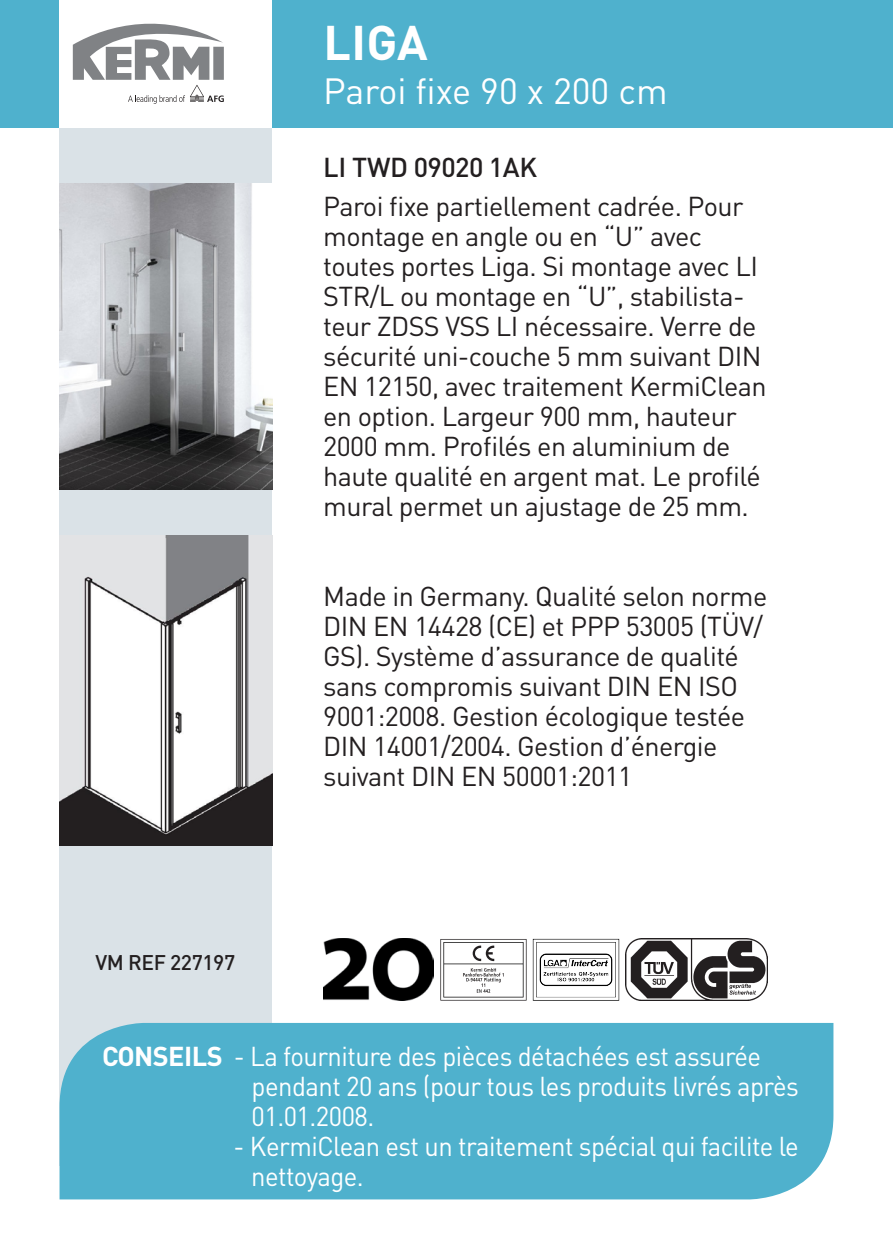
<style>
.page{position:relative;width:893px;height:1259px;background:#fff}
.page>*{position:absolute;margin:0;border:0;box-sizing:border-box;transform-origin:0 0}
.NAAM{font:700 48px "DINOT";color:#fff}
.SYSTEEM{font:36px "DINOT";color:#fff}
.BODY{font:27px/30px "DINOT";letter-spacing:-.02em;color:#231f20}
.TIP{font:27px/30px "DINOT";letter-spacing:-.02em;color:#fff;scale:.95 1}
.TUSSENTITEL{font:500 27px "DINOT";letter-spacing:-.015em;color:#231f20}
.REF{font:500 21px "DINOT";letter-spacing:-.02em;color:#231f20}
.s1{font-weight:700}
</style>
<div class="page">
<div style="left:0;top:0;width:893px;height:128px;background:#4fb1cd"></div>
<div style="left:60px;top:0;width:212px;height:128px;background:#fff"></div>
<div style="left:60px;top:128px;width:212px;height:1037px;background:#dae2e7"></div>
<div style="left:60px;top:1023px;width:773px;height:176px;background:#4fb1cd"></div>
<svg style="left:73px;top:24px;width:151px;height:80px"></svg>
<div style="left:213px;top:47px;width:11px;height:33px;background:#808285"></div>
<svg style="left:440px;top:939px;width:87px;height:61px"></svg>
<svg style="left:533px;top:939px;width:86px;height:61px"></svg>
<img style="left:324px;top:939px;width:110px;height:61px">
<img style="left:625px;top:939px;width:143px;height:61px">
<img style="left:60px;top:184px;width:212px;height:305px">
<img style="left:60px;top:536px;width:212px;height:309px">
<p class="NAAM" style="left:323px;top:10px;width:106px">LIGA</p>
<p class="SYSTEEM" style="left:323px;top:66px;width:346px">Paroi fixe 90 x 200 cm</p>
<p class="TUSSENTITEL" style="left:323px;top:149px;width:215px">LI TWD 09020 1AK</p>
<p class="BODY" style="left:323px;top:190px;width:445px">Paroi fixe partiellement cadrée. Pour montage en angle ou en “U” avec toutes portes Liga. Si montage avec LI STR/L ou montage en “U”, stabilista&shy;teur ZDSS VSS LI nécessaire. Verre de sécurité uni-couche 5 mm suivant DIN EN 12150, avec traitement KermiClean en option. Largeur 900 mm, hauteur 2000 mm. Profilés en aluminium de haute qualité en argent mat. Le profilé mural permet un ajustage de 25 mm.</p>
<p class="REF" style="left:95px;top:948px;width:141px">VM REF 227197</p>
<p class="BODY" style="left:323px;top:580px;width:446px">Made in Germany. Qualité selon norme DIN EN 14428 (CE) et PPP 53005 (TÜV/ GS). Système d’assurance de qualité sans compromis suivant DIN EN ISO 9001:2008. Gestion écologique testée DIN 14001/2004. Gestion d’énergie suivant DIN EN 50001:2011</p>
<p class="TIP" style="left:252px;top:1039px;width:577px;text-indent:-150px"><span class="s1">CONSEILS</span> - La fourniture des pièces détachées est assurée pendant 20 ans (pour tous les produits livrés après<br>01.01.2008.</p>
<p class="TIP" style="left:251px;top:1129px;width:578px;text-indent:-18px">- KermiClean est un traitement spécial qui facilite le nettoyage.</p>
</div>
